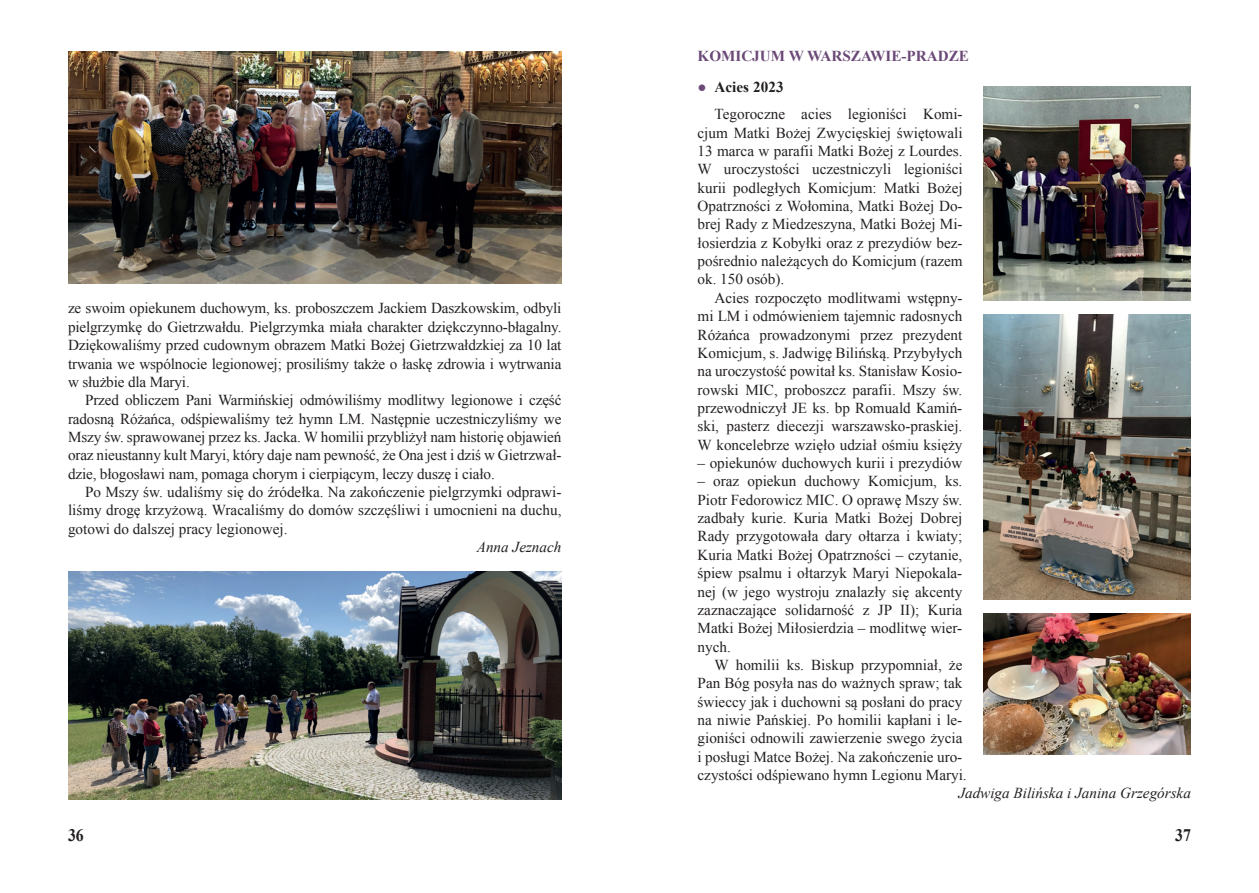
<style>
.page{position:relative;width:1259px;height:893px;background:#fff}
.page>*{position:absolute;margin:0;border:0;box-sizing:border-box;transform-origin:0 0}
.t1{font:700 17.55px "Times New Roman";color:#231f20;scale:.9 1}
.t2{font:15.15px/18.3px "Times New Roman";color:#231f20;text-align:justify}
.t3{font:italic 15.15px "Times New Roman";color:#231f20}
.t4{font:700 15.15px "Times New Roman";color:#6b4977}
.s1{font-weight:700;color:#6b4977}
.s2{font-weight:700}
</style>
<div class="page">
<img style="left:68px;top:51px;width:493px;height:233px">
<img style="left:68px;top:571px;width:493px;height:228px">
<img style="left:984px;top:87px;width:207px;height:214px">
<img style="left:983px;top:314px;width:208px;height:285px">
<img style="left:983px;top:613px;width:208px;height:142px">
<p class="t2" style="left:68px;top:299px;width:495px">ze swoim opiekunem duchowym, ks. proboszczem Jackiem Daszkowskim, odbyli pielgrzymkę do Gietrzwałdu. Pielgrzymka miała charakter dziękczynno-błagalny.<br>Dziękowaliśmy przed cudownym obrazem Matki Bożej Gietrzwałdzkiej za 10 lat trwania we wspólnocie legionowej; prosiliśmy także o łaskę zdrowia i wytrwania w służbie dla Maryi.</p>
<p class="t2" style="left:68px;top:391px;width:495px;text-indent:17px">Przed obliczem Pani Warmińskiej odmówiliśmy modlitwy legionowe i część radosną Różańca, odśpiewaliśmy też hymn LM. Następnie uczestniczyliśmy we Mszy św. sprawowanej przez ks. Jacka. W homilii przybliżył nam historię objawień oraz nieustanny kult Maryi, który daje nam pewność, że Ona jest i dziś w Gietrzwał&shy;dzie, błogosławi nam, pomaga chorym i cierpiącym, leczy duszę i ciało.</p>
<p class="t2" style="left:68px;top:482px;width:495px;text-indent:17px">Po Mszy św. udaliśmy się do źródełka. Na zakończenie pielgrzymki odprawi&shy;liśmy drogę krzyżową. Wracaliśmy do domów szczęśliwi i umocnieni na duchu, gotowi do dalszej pracy legionowej.</p>
<p class="t3" style="left:477px;top:537px;width:86px">Anna Jeznach</p>
<p class="t4" style="left:697px;top:45px;width:273px">KOMICJUM W WARSZAWIE-PRADZE</p>
<p class="t2" style="left:714px;top:73px;width:249px;line-height:26.8px;text-indent:-17px"><span class="s1">●</span> <span class="s2">Acies 2023<br></span>Tegoroczne acies legioniści Komi-</p>
<p class="t2" style="left:697px;top:123px;width:267px">cjum Matki Bożej Zwycięskiej świętowali 13 marca w parafii Matki Bożej z Lourdes.<br>W uroczystości uczestniczyli legioniści kurii podległych Komicjum: Matki Bożej Opatrzności z Wołomina, Matki Bożej Do&shy;brej Rady z Miedzeszyna, Matki Bożej Mi&shy;łosierdzia z Kobyłki oraz z prezydiów bez&shy;pośrednio należących do Komicjum (razem ok. 150 osób).</p>
<p class="t2" style="left:697px;top:288px;width:266px;text-indent:17px">Acies rozpoczęto modlitwami wstępny&shy;mi LM i odmówieniem tajemnic radosnych Różańca prowadzonymi przez prezydent Komicjum, s. Jadwigę Bilińską. Przybyłych na uroczystość powitał ks. Stanisław Kosio&shy;rowski MIC, proboszcz parafii. Mszy św. przewodniczył JE ks. bp Romuald Kamiń&shy;ski, pasterz diecezji warszawsko-praskiej.<br>W koncelebrze wzięło udział ośmiu księży</p>
<p class="t2" style="left:697px;top:453px;width:266px">– opiekunów duchowych kurii i prezydiów</p>
<p class="t2" style="left:697px;top:472px;width:266px">– oraz opiekun duchowy Komicjum, ks.<br>Piotr Fedorowicz MIC. O oprawę Mszy św. zadbały kurie. Kuria Matki Bożej Dobrej Rady przygotowała dary ołtarza i kwiaty; Kuria Matki Bożej Opatrzności – czytanie, śpiew psalmu i ołtarzyk Maryi Niepokala&shy;nej (w jego wystroju znalazły się akcenty zaznaczające solidarność z JP II); Kuria Matki Bożej Miłosierdzia – modlitwę wier&shy;nych.</p>
<p class="t2" style="left:697px;top:655px;width:271px;text-align:left;text-indent:17px">W homilii ks. Biskup przypomniał, że Pan Bóg posyła nas do ważnych spraw; tak świeccy jak i duchowni są posłani do pracy na niwie Pańskiej. Po homilii kapłani i le&shy;gioniści odnowili zawierzenie swego życia i posługi Matce Bożej. Na zakończenie uro&shy;czystości odśpiewano hymn Legionu Maryi.</p>
<p class="t3" style="left:958px;top:783px;width:234px">Jadwiga Bilińska i Janina Grzegórska</p>
<p class="t1" style="left:68px;top:822px;width:19px">36</p>
<p class="t1" style="left:1175px;top:822px;width:19px">37</p>
</div>
